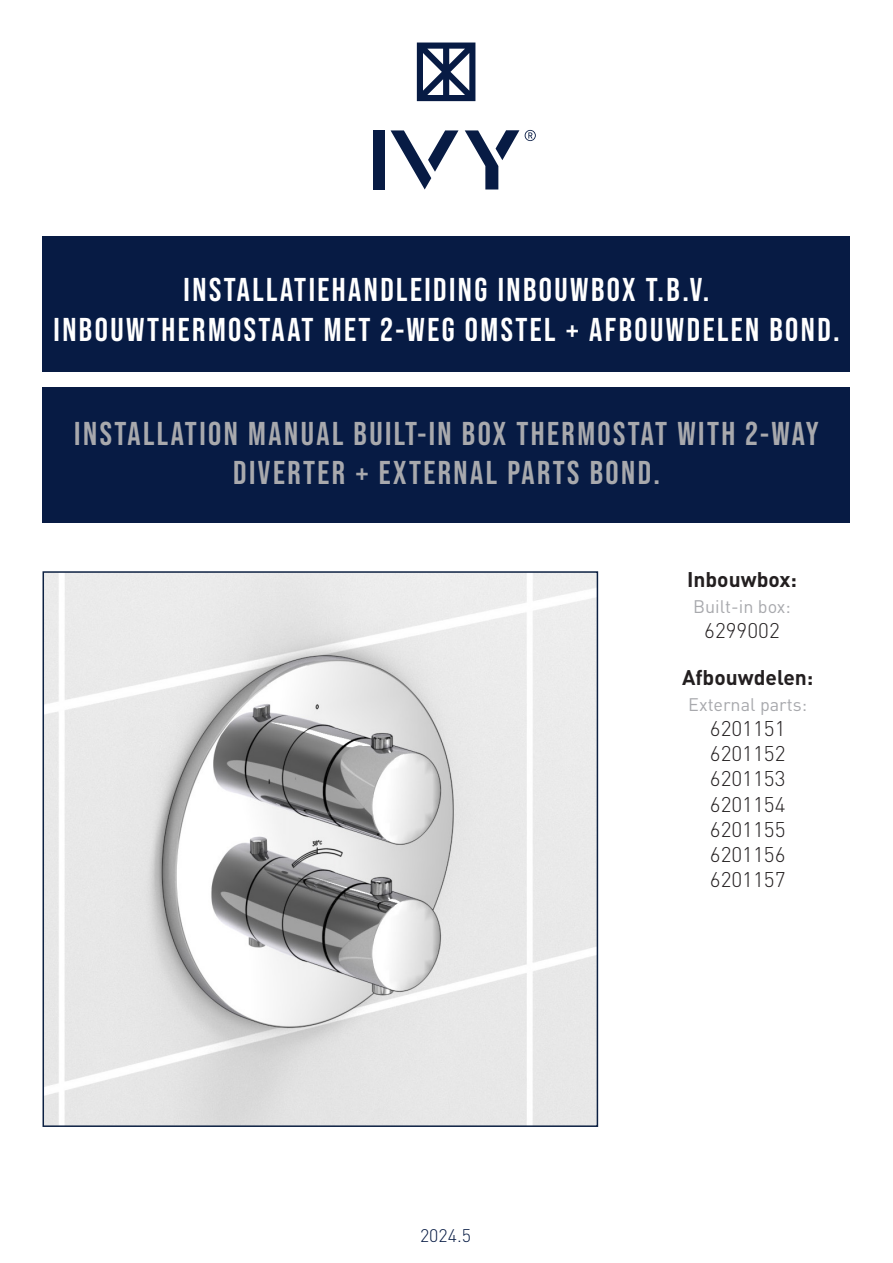
<style>
.page{position:relative;width:893px;height:1263px;background:#fff}
.page>*{position:absolute;margin:0;border:0;box-sizing:border-box;transform-origin:0 0}
.t1{font:700 33px/39.6px "Bebas Neue Pro";letter-spacing:.075em;color:#fff;text-align:center}
.t2{font:700 33px/39.6px "Bebas Neue Pro";letter-spacing:.075em;color:#a8a9ad;text-align:center}
.t3{font:300 21px "DIN Pro";color:#231f20}
.t4{font:700 21px "DIN Pro";color:#231f20}
.t5{font:18px "DIN Pro";color:#a8a9ad}
.t6{font:300 18px "DIN Pro";color:#071b44}
</style>
<div class="page">
<div style="left:43px;top:237px;width:807px;height:135px;background:#071b44"></div>
<div style="left:43px;top:387px;width:807px;height:135px;background:#071b44"></div>
<div style="left:373px;top:130px;width:12px;height:59px;background:#071b44"></div>
<svg style="left:465px;top:130px;width:54px;height:59px"></svg>
<svg style="left:391px;top:130px;width:67px;height:59px"></svg>
<svg style="left:525px;top:130px;width:11px;height:11px"></svg>
<svg style="left:417px;top:43px;width:58px;height:58px"></svg>
<img style="left:46px;top:574px;width:549px;height:550px">
<div style="left:43px;top:571px;width:555px;height:556px;border:2px solid #0c2042"></div>
<p class="t1" style="left:54px;top:269px;width:788px">INSTALLATIEHANDLEIDING INBOUWBOX T.B.V.<br>INBOUWTHERMOSTAAT MET 2-WEG OMSTEL + AFBOUWDELEN BOND.</p>
<p class="t2" style="left:74px;top:413px;width:746px">INSTALLATION MANUAL BUILT-IN BOX THERMOSTAT WITH 2-WAY<br>DIVERTER + EXTERNAL PARTS BOND.</p>
<p class="t6" style="left:420px;top:1223px;width:53px">2024.5</p>
<p class="t4" style="left:687px;top:565px;width:111px">Inbouwbox:</p>
<p class="t5" style="left:693px;top:594px;width:99px">Built-in box:</p>
<p class="t3" style="left:704px;top:616px;width:77px">6299002</p>
<p class="t4" style="left:682px;top:664px;width:133px">Afbouwdelen:</p>
<p class="t5" style="left:688px;top:692px;width:120px">External parts:</p>
<p class="t3" style="left:710px;top:714px;width:77px">6201151</p>
<p class="t3" style="left:710px;top:739px;width:77px">6201152</p>
<p class="t3" style="left:710px;top:764px;width:77px">6201153</p>
<p class="t3" style="left:710px;top:790px;width:77px">6201154</p>
<p class="t3" style="left:710px;top:815px;width:77px">6201155</p>
<p class="t3" style="left:710px;top:840px;width:77px">6201156</p>
<p class="t3" style="left:710px;top:865px;width:77px">6201157</p>
</div>
